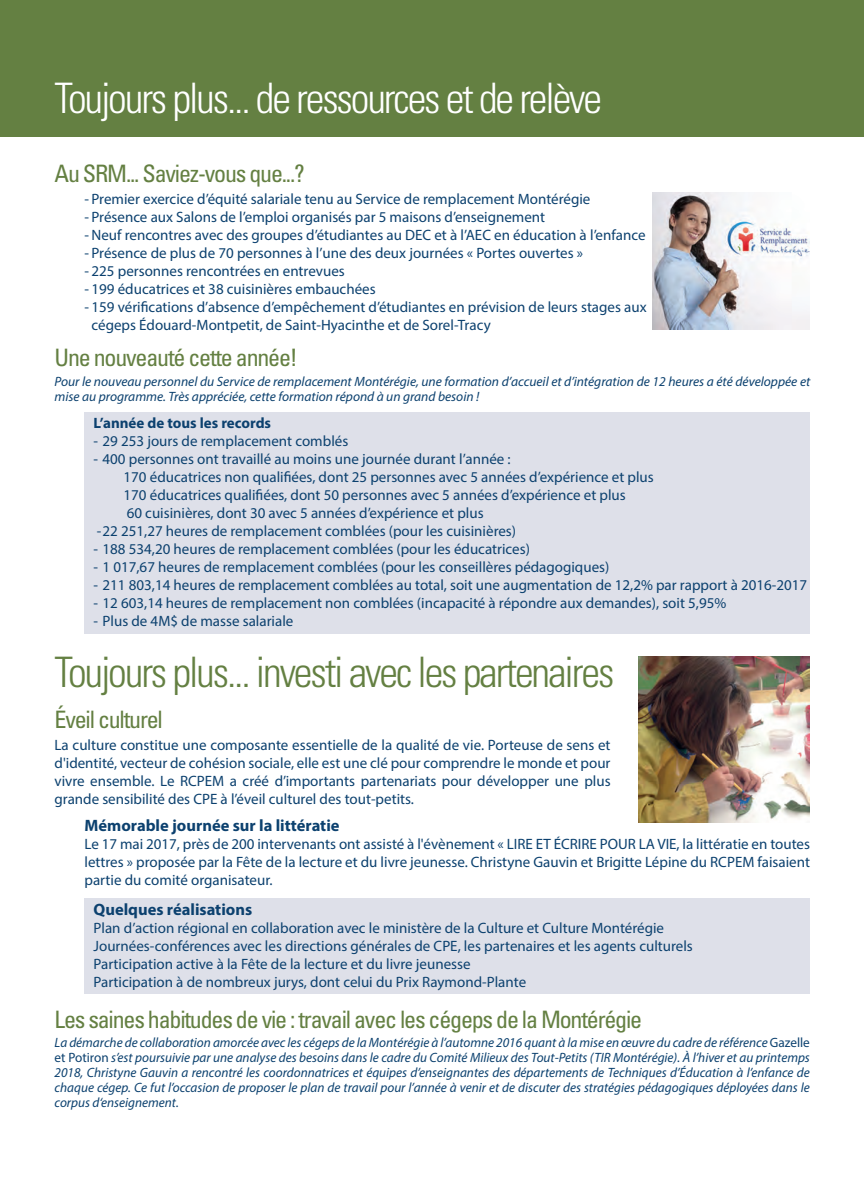
<style>
.page{position:relative;width:864px;height:1188px;background:#fff}
.page>*{position:absolute;margin:0;border:0;box-sizing:border-box;transform-origin:0 0}
.t1{font:300 condensed 42px "Univers";letter-spacing:-.05em;color:#648042}
.t2{font:300 condensed 42px "Univers";letter-spacing:-.05em;color:#fff}
.t3{font:condensed 24px "Univers";letter-spacing:-.05em;color:#648042}
.t4{font:700 16.5px "Myriad Pro";color:#0c416f}
.t5{font:15px/18px "Myriad Pro";color:#0c416f}
.t6{font:700 15px "Myriad Pro";color:#0c416f}
.t7{font:italic 13.5px/15px "Myriad Pro";color:#0c416f}
.s1{font-style:normal}
</style>
<div class="page">
<div style="left:0;top:0;width:864px;height:137px;background:#648042"></div>
<div style="left:85px;top:898px;width:725px;height:96px;background:#dee0e9"></div>
<div style="left:85px;top:413px;width:725px;height:221px;background:#dee0e9"></div>
<img style="left:652px;top:192px;width:158px;height:138px">
<img style="left:638px;top:656px;width:172px;height:166px">
<h1 class="t2" style="left:55px;top:83px;width:549px">Toujours plus... de ressources et de relève</h1>
<h2 class="t3" style="left:55px;top:165px;width:252px">Au SRM... Saviez-vous que...?</h2>
<p class="t5" style="left:85px;top:191px;width:507px">- Premier exercice d’équité salariale tenu au Service de remplacement Montérégie</p>
<p class="t5" style="left:85px;top:209px;width:462px">- Présence aux Salons de l’emploi organisés par 5 maisons d’enseignement</p>
<p class="t5" style="left:85px;top:227px;width:562px">- Neuf rencontres avec des groupes d’étudiantes au DEC et à l’AEC en éducation à l’enfance</p>
<p class="t5" style="left:85px;top:245px;width:500px">- Présence de plus de 70 personnes à l’une des deux journées « Portes ouvertes »</p>
<p class="t5" style="left:85px;top:263px;width:262px">- 225 personnes rencontrées en entrevues</p>
<p class="t5" style="left:85px;top:281px;width:293px">- 199 éducatrices et 38 cuisinières embauchées</p>
<p class="t5" style="left:92px;top:299px;width:557px;text-indent:-7px">- 159 vérifications d’absence d’empêchement d’étudiantes en prévision de leurs stages aux cégeps Édouard-Montpetit, de Saint-Hyacinthe et de Sorel-Tracy</p>
<h2 class="t3" style="left:55px;top:349px;width:245px">Une nouveauté cette année!</h2>
<p class="t7" style="left:55px;top:375px;width:757px">Pour le nouveau personnel du Service de remplacement Montérégie, une formation d’accueil et d’intégration de 12 heures a été développée et mise au programme. Très appréciée, cette formation répond à un grand besoin !</p>
<p class="t6" style="left:94px;top:414px;width:179px">L’année de tous les records</p>
<p class="t5" style="left:94px;top:433px;width:256px">- 29 253 jours de remplacement comblés</p>
<p class="t5" style="left:124px;top:451px;width:532px;text-indent:-30px">- 400 personnes ont travaillé au moins une journée durant l’année :<br>170 éducatrices non qualifiées, dont 25 personnes avec 5 années d’expérience et plus 170 éducatrices qualifiées, dont 50 personnes avec 5 années d’expérience et plus<br>60 cuisinières, dont 30 avec 5 années d’expérience et plus</p>
<p class="t5" style="left:97px;top:523px;width:421px">- 22 251,27 heures de remplacement comblées (pour les cuisinières)</p>
<p class="t5" style="left:94px;top:541px;width:438px">- 188 534,20 heures de remplacement comblées (pour les éducatrices)</p>
<p class="t5" style="left:94px;top:559px;width:517px">- 1 017,67 heures de remplacement comblées (pour les conseillères pédagogiques)</p>
<p class="t5" style="left:94px;top:577px;width:715px">- 211 803,14 heures de remplacement comblées au total, soit une augmentation de 12,2% par rapport à 2016-2017</p>
<p class="t5" style="left:94px;top:595px;width:634px">- 12 603,14 heures de remplacement non comblées (incapacité à répondre aux demandes), soit 5,95%</p>
<p class="t5" style="left:94px;top:613px;width:201px">- Plus de 4M$ de masse salariale</p>
<h1 class="t1" style="left:55px;top:657px;width:561px">Toujours plus... investi avec les partenaires</h1>
<h2 class="t3" style="left:55px;top:711px;width:110px">Éveil culturel</h2>
<p class="t5" style="left:55px;top:737px;width:558px;text-align:justify">La culture constitue une composante essentielle de la qualité de vie. Porteuse de sens et d'identité, vecteur de cohésion sociale, elle est une clé pour comprendre le monde et pour vivre ensemble. Le RCPEM a créé d’importants partenariats pour développer une plus grande sensibilité des CPE à l’éveil culturel des tout-petits.</p>
<p class="t4" style="left:85px;top:816px;width:257px">Mémorable journée sur la littératie</p>
<p class="t5" style="left:85px;top:836px;width:727px;text-align:justify">Le 17 mai 2017, près de 200 intervenants ont assisté à l'évènement « LIRE ET ÉCRIRE POUR LA VIE, la littératie en toutes lettres » proposée par la Fête de la lecture et du livre jeunesse. Christyne Gauvin et Brigitte Lépine du RCPEM faisaient partie du comité organisateur.</p>
<p class="t4" style="left:94px;top:900px;width:160px">Quelques réalisations</p>
<p class="t5" style="left:94px;top:920px;width:601px">Plan d’action régional en collaboration avec le ministère de la Culture et Culture Montérégie Journées-conférences avec les directions générales de CPE, les partenaires et les agents culturels Participation active à la Fête de la lecture et du livre jeunesse<br>Participation à de nombreux jurys, dont celui du Prix Raymond-Plante</p>
<h2 class="t3" style="left:55px;top:1011px;width:589px">Les saines habitudes de vie : travail avec les cégeps de la Montérégie</h2>
<p class="t7" style="left:55px;top:1036px;width:757px;text-align:justify">La démarche de collaboration amorcée avec les cégeps de la Montérégie à l’automne 2016 quant à la mise en œuvre du cadre de référence <span class="s1">Gazelle et Potiron</span> s’est poursuivie par une analyse des besoins dans le cadre du Comité Milieux des Tout-Petits (TIR Montérégie). À l’hiver et au printemps 2018, Christyne Gauvin a rencontré les coordonnatrices et équipes d’enseignantes des départements de Techniques d’Éducation à l’enfance de chaque cégep. Ce fut l’occasion de proposer le plan de travail pour l’année à venir et de discuter des stratégies pédagogiques déployées dans le corpus d‘enseignement.</p>
</div>
